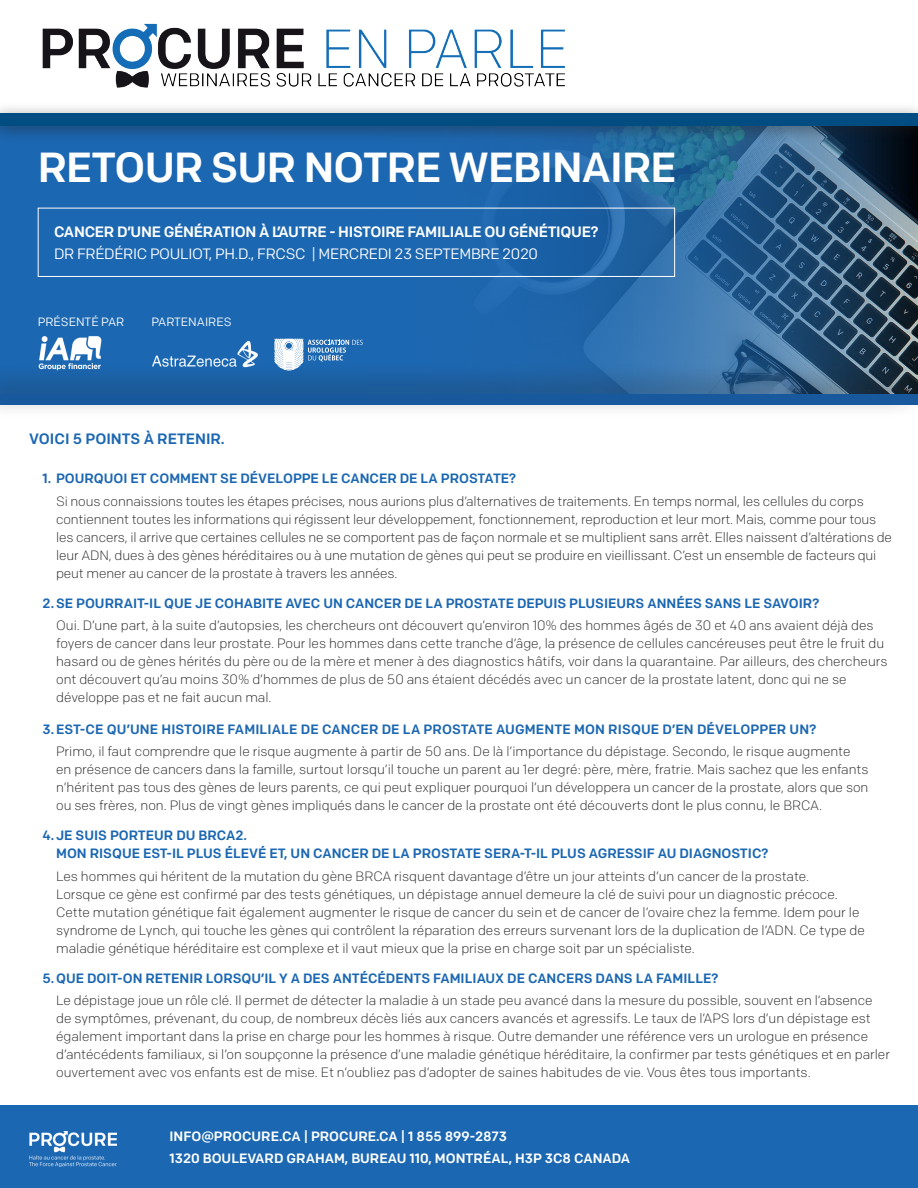
<style>
.page{position:relative;width:918px;height:1188px;background:#fff}
.page>*{position:absolute;margin:0;border:0;box-sizing:border-box;transform-origin:0 0}
.t1{font:500 42px "Colfax";letter-spacing:-.02em;color:#fff}
.t2{font:500 15px "Colfax";letter-spacing:-.02em;color:#fff}
.t3{font:15px "Colfax";letter-spacing:-.02em;color:#fff}
.t4{font:500 15px "Colfax";color:#1b67b2}
.t5{font:300 13.5px/18px "Colfax";color:#231f20}
.t6{font:500 13.5px/18px "Colfax";color:#1b67b2}
.t7{font:500 13.5px/22.5px "Colfax";color:#fff}
.t8{font:12px "Colfax";color:#fff}
</style>
<div class="page">
<svg style="left:0;top:144px;width:918px;height:219px;background:#2364a1"></svg>
<div style="left:0;top:101px;width:918px;height:43px;background:#231f20;opacity:.53"></div>
<div style="left:0;top:114px;width:918px;height:12px;background:#014d82"></div>
<img style="left:42px;top:23px;width:523px;height:65px">
<div style="left:38px;top:208px;width:637px;height:69px;border:1px solid #fff"></div>
<img style="left:38px;top:333px;width:74px;height:30px">
<img style="left:151px;top:339px;width:111px;height:24px">
<svg style="left:275px;top:339px;width:88px;height:24px"></svg>
<div style="left:0;top:363px;width:918px;height:55px;background:#231f20;opacity:.45"></div>
<div style="left:0;top:394px;width:918px;height:11px;background:#18589c"></div>
<div style="left:0;top:1106px;width:918px;height:82px;background:#1b67b2"></div>
<img style="left:29px;top:1131px;width:87px;height:36px">
<h1 class="t1" style="left:38px;top:142px;width:640px">RETOUR SUR NOTRE WEBINAIRE</h1>
<p class="t2" style="left:54px;top:222px;width:546px">CANCER D’UNE GÉNÉRATION À L’AUTRE - HISTOIRE FAMILIALE OU GÉNÉTIQUE?</p>
<p class="t3" style="left:54px;top:245px;width:486px">DR FRÉDÉRIC POULIOT, PH.D., FRCSC | MERCREDI 23 SEPTEMBRE 2020</p>
<p class="t8" style="left:38px;top:314px;width:88px">PRÉSENTÉ PAR</p>
<p class="t8" style="left:151px;top:314px;width:82px">PARTENAIRES</p>
<p class="t4" style="left:29px;top:430px;width:197px">VOICI 5 POINTS À RETENIR.</p>
<p class="t6" style="left:43px;top:470px;width:475px">1. POURQUOI ET COMMENT SE DÉVELOPPE LE CANCER DE LA PROSTATE?</p>
<p class="t5" style="left:56px;top:492px;width:837px">Si nous connaissions toutes les étapes précises, nous aurions plus d’alternatives de traitements. En temps normal, les cellules du corps contiennent toutes les informations qui régissent leur développement, fonctionnement, reproduction et leur mort. Mais, comme pour tous les cancers, il arrive que certaines cellules ne se comportent pas de façon normale et se multiplient sans arrêt. Elles naissent d’altérations de leur ADN, dues à des gènes héréditaires ou à une mutation de gènes qui peut se produire en vieillissant. C’est un ensemble de facteurs qui peut mener au cancer de la prostate à travers les années.</p>
<p class="t6" style="left:43px;top:594px;width:778px">2.SE POURRAIT-IL QUE JE COHABITE AVEC UN CANCER DE LA PROSTATE DEPUIS PLUSIEURS ANNÉES SANS LE SAVOIR?</p>
<p class="t5" style="left:56px;top:617px;width:833px">Oui. D’une part, à la suite d’autopsies, les chercheurs ont découvert qu’environ 10% des hommes âgés de 30 et 40 ans avaient déjà des foyers de cancer dans leur prostate. Pour les hommes dans cette tranche d’âge, la présence de cellules cancéreuses peut être le fruit du hasard ou de gènes hérités du père ou de la mère et mener à des diagnostics hâtifs, voir dans la quarantaine. Par ailleurs, des chercheurs ont découvert qu’au moins 30% d’hommes de plus de 50 ans étaient décédés avec un cancer de la prostate latent, donc qui ne se développe pas et ne fait aucun mal.</p>
<p class="t6" style="left:43px;top:720px;width:775px">3.EST-CE QU’UNE HISTOIRE FAMILIALE DE CANCER DE LA PROSTATE AUGMENTE MON RISQUE D’EN DÉVELOPPER UN?</p>
<p class="t5" style="left:56px;top:743px;width:814px">Primo, il faut comprendre que le risque augmente à partir de 50 ans. De là l’importance du dépistage. Secondo, le risque augmente en présence de cancers dans la famille, surtout lorsqu’il touche un parent au 1er degré: père, mère, fratrie. Mais sachez que les enfants n’héritent pas tous des gènes de leurs parents, ce qui peut expliquer pourquoi l’un développera un cancer de la prostate, alors que son ou ses frères, non. Plus de vingt gènes impliqués dans le cancer de la prostate ont été découverts dont le plus connu, le BRCA.</p>
<p class="t6" style="left:56px;top:827px;width:714px;text-indent:-13px">4.JE SUIS PORTEUR DU BRCA2.<br>MON RISQUE EST-IL PLUS ÉLEVÉ ET, UN CANCER DE LA PROSTATE SERA-T-IL PLUS AGRESSIF AU DIAGNOSTIC?</p>
<p class="t5" style="left:56px;top:867px;width:810px">Les hommes qui héritent de la mutation du gène BRCA risquent davantage d’être un jour atteints d’un cancer de la prostate.<br>Lorsque ce gène est confirmé par des tests génétiques, un dépistage annuel demeure la clé de suivi pour un diagnostic précoce.<br>Cette mutation génétique fait également augmenter le risque de cancer du sein et de cancer de l’ovaire chez la femme. Idem pour le syndrome de Lynch, qui touche les gènes qui contrôlent la réparation des erreurs survenant lors de la duplication de l’ADN. Ce type de maladie génétique héréditaire est complexe et il vaut mieux que la prise en charge soit par un spécialiste.</p>
<p class="t6" style="left:43px;top:969px;width:677px">5.QUE DOIT-ON RETENIR LORSQU’IL Y A DES ANTÉCÉDENTS FAMILIAUX DE CANCERS DANS LA FAMILLE?</p>
<p class="t5" style="left:56px;top:992px;width:835px">Le dépistage joue un rôle clé. Il permet de détecter la maladie à un stade peu avancé dans la mesure du possible, souvent en l’absence de symptômes, prévenant, du coup, de nombreux décès liés aux cancers avancés et agressifs. Le taux de l’APS lors d’un dépistage est également important dans la prise en charge pour les hommes à risque. Outre demander une référence vers un urologue en présence d’antécédents familiaux, si l’on soupçonne la présence d’une maladie génétique héréditaire, la confirmer par tests génétiques et en parler ouvertement avec vos enfants est de mise. Et n’oubliez pas d’adopter de saines habitudes de vie. Vous êtes tous importants.</p>
<p class="t7" style="left:170px;top:1124px;width:462px">INFO@PROCURE.CA | PROCURE.CA | 1 855 899-2873<br>1320 BOULEVARD GRAHAM, BUREAU 110, MONTRÉAL, H3P 3C8 CANADA</p>
</div>
